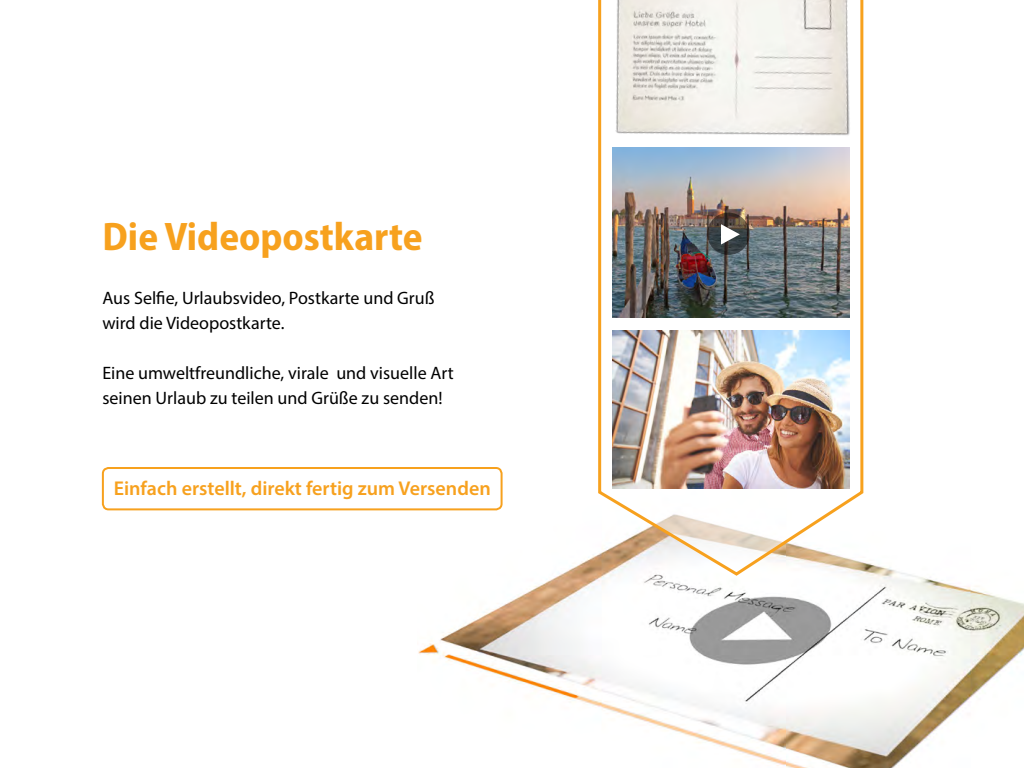
<style>
.page{position:relative;width:1024px;height:768px;background:#fff}
.page>*{position:absolute;margin:0;border:0;box-sizing:border-box;transform-origin:0 0}
.t1{font:700 semi-condensed 40px "Myriad Pro";color:#f7a11e}
.t2{font:600 20px "Myriad Pro";color:#f7a11e}
.t3{font:18px/25px "Myriad Pro";color:#000}
</style>
<div class="page">
<img style="left:417px;top:470px;width:607px;height:298px">
<svg style="left:597px;top:179px;width:268px;height:399px"></svg>
<img style="left:598px;top:0;width:266px;height:179px">
<img style="left:612px;top:147px;width:237px;height:170px">
<svg style="left:707px;top:213px;width:43px;height:42px"></svg>
<svg style="left:721px;top:224px;width:19px;height:21px"></svg>
<div style="left:102px;top:467px;width:401px;height:43px;border:2px solid #f7a11e;border-radius:6px"></div>
<img style="left:613px;top:331px;width:237px;height:158px">
<h1 class="t1" style="left:102px;top:211px;width:322px">Die Videopostkarte</h1>
<p class="t3" style="left:102px;top:285px;width:334px">Aus Selfie, Urlaubsvideo, Postkarte und Gruß wird die Videopostkarte.</p>
<p class="t3" style="left:102px;top:360px;width:353px">Eine umweltfreundliche, virale und visuelle Art seinen Urlaub zu teilen und Grüße zu senden!</p>
<p class="t2" style="left:114px;top:476px;width:379px">Einfach erstellt, direkt fertig zum Versenden</p>
</div>
